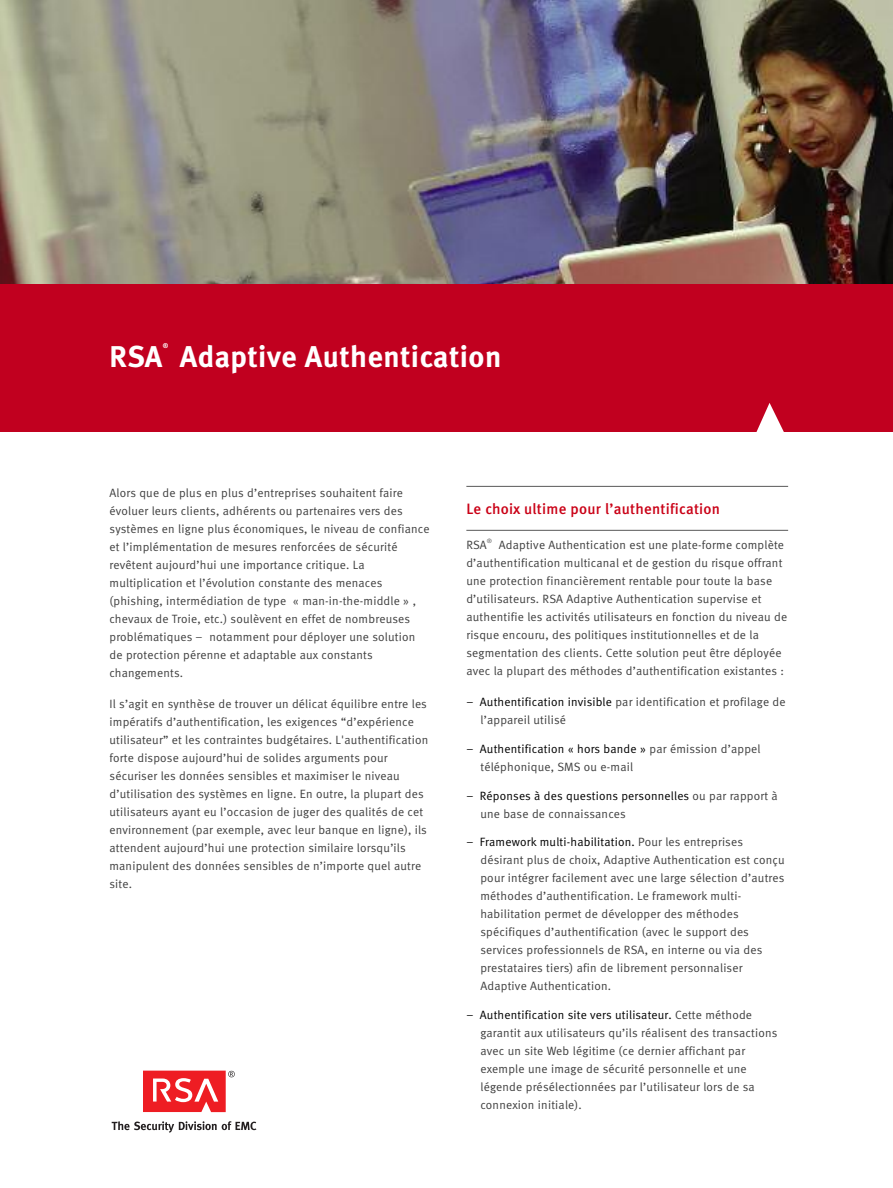
<style>
.page{position:relative;width:893px;height:1188px;background:#fff}
.page>*{position:absolute;margin:0;border:0;box-sizing:border-box;transform-origin:0 0}
.t1{font:30px "Meta Bold LF";letter-spacing:.015em;color:#fff}
.t2{font:15px "Meta Medium LF";letter-spacing:.015em;color:#ca0016}
.t3{font:12px/18px "Meta Normal LF";letter-spacing:.015em;color:#404040}
.t4{font:6.75px "Meta Bold LF";color:#fff}
.t5{font:6px "Meta Normal LF";color:#404040}
.s1{color:#000}
</style>
<div class="page">
<img style="left:0;top:0;width:893px;height:284px">
<div style="left:0;top:284px;width:893px;height:148px;background:#c1001f"></div>
<svg style="left:756px;top:403px;width:28px;height:29px"></svg>
<svg style="left:112px;top:1121px;width:144px;height:12px"></svg>
<svg style="left:143px;top:1071px;width:92px;height:41px"></svg>
<hr style="left:466px;top:486px;width:322px;height:1px;background:#595959">
<hr style="left:466px;top:530px;width:322px;height:1px;background:#595959">
<h1 class="t1" style="left:110px;top:338px;width:54px">RSA</h1>
<p class="t4" style="left:163px;top:342px;width:7px">®</p>
<h1 class="t1" style="left:180px;top:338px;width:323px">Adaptive Authentication</h1>
<p class="t3" style="left:110px;top:484px;width:321px">Alors que de plus en plus d’entreprises souhaitent faire évoluer leurs clients, adhérents ou partenaires vers des systèmes en ligne plus économiques, le niveau de confiance et l’implémentation de mesures renforcées de sécurité revêtent aujourd’hui une importance critique. La multiplication et l’évolution constante des menaces (phishing, intermédiation de type « man-in-the-middle » , chevaux de Troie, etc.) soulèvent en effet de nombreuses problématiques – notamment pour déployer une solution de protection pérenne et adaptable aux constants changements.</p>
<p class="t3" style="left:109px;top:695px;width:320px">Il s’agit en synthèse de trouver un délicat équilibre entre les impératifs d’authentification, les exigences “d’expérience utilisateur” et les contraintes budgétaires. L'authentification forte dispose aujourd’hui de solides arguments pour sécuriser les données sensibles et maximiser le niveau d’utilisation des systèmes en ligne. En outre, la plupart des utilisateurs ayant eu l’occasion de juger des qualités de cet environnement (par exemple, avec leur banque en ligne), ils attendent aujourd’hui une protection similaire lorsqu’ils manipulent des données sensibles de n’importe quel autre site.</p>
<p class="t2" style="left:466px;top:500px;width:255px">Le choix ultime pour l’authentification</p>
<p class="t3" style="left:466px;top:536px;width:22px">RSA</p>
<p class="t5" style="left:487px;top:538px;width:7px">®</p>
<p class="t3" style="left:466px;top:536px;width:322px;text-indent:32px">Adaptive Authentication est une plate-forme complète d’authentification multicanal et de gestion du risque offrant une protection financièrement rentable pour toute la base d’utilisateurs. RSA Adaptive Authentication supervise et authentifie les activités utilisateurs en fonction du niveau de risque encouru, des politiques institutionnelles et de la segmentation des clients. Cette solution peut être déployée avec la plupart des méthodes d’authentification existantes :</p>
<p class="t3" style="left:480px;top:693px;width:307px;text-indent:-14px"><span class="s1">– Authentification invisible</span> par identification et profilage de l’appareil utilisé</p>
<p class="t3" style="left:480px;top:739px;width:282px;text-indent:-14px"><span class="s1">– Authentification « hors bande »</span> par émission d’appel téléphonique, SMS ou e-mail</p>
<p class="t3" style="left:480px;top:786px;width:299px;text-indent:-14px"><span class="s1">– Réponses à des questions personnelles</span> ou par rapport à une base de connaissances</p>
<p class="t3" style="left:480px;top:833px;width:306px;text-indent:-14px"><span class="s1">– Framework multi-habilitation.</span> Pour les entreprises désirant plus de choix, Adaptive Authentication est conçu pour intégrer facilement avec une large sélection d’autres méthodes d’authentification. Le framework multi&shy;habilitation permet de développer des méthodes spécifiques d’authentification (avec le support des services professionnels de RSA, en interne ou via des prestataires tiers) afin de librement personnaliser Adaptive Authentication.</p>
<p class="t3" style="left:480px;top:1006px;width:298px;text-indent:-14px"><span class="s1">– Authentification site vers utilisateur.</span> Cette méthode garantit aux utilisateurs qu’ils réalisent des transactions avec un site Web légitime (ce dernier affichant par exemple une image de sécurité personnelle et une légende présélectionnées par l’utilisateur lors de sa connexion initiale).</p>
</div>
